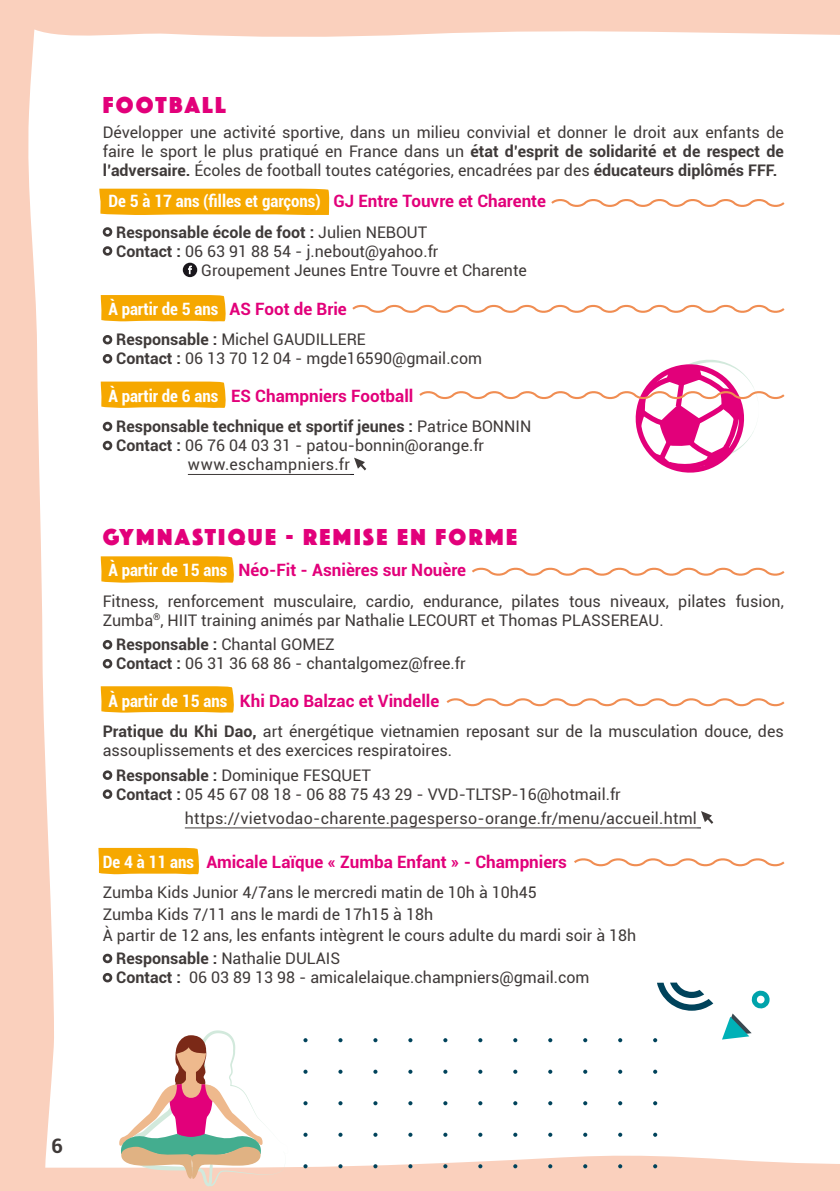
<style>
.page{position:relative;width:840px;height:1191px;background:#fff}
.page>*{position:absolute;margin:0;border:0;box-sizing:border-box;transform-origin:0 0}
.t1{font:24px "Phosphate Solid";letter-spacing:.1em;color:#e2007a}
.t2{font:700 20px "Roboto";color:#3f3a39}
.t3{font:700 17px "Roboto";color:#e2007a}
.t4{font:700 condensed 17px "Roboto";color:#fff}
.t5{font:16px/19px "Roboto";color:#3f3a39}
.t6{font:700 16px "Roboto";color:#3f3a39}
.t7{font:16px "Roboto";letter-spacing:.02em;color:#3f3a39}
.s1{font-weight:700}
.s2{font-stretch:normal;color:#e2007a}
.s3{font-weight:400}
.s4{font-stretch:condensed;color:#fff}
</style>
<div class="page">
<div style="left:0;top:0;width:839px;height:1191px;background:#fad0bd"></div>
<div style="left:28px;top:29px;width:811px;height:1140px;background:#fff"></div>
<svg style="left:721px;top:990px;width:48px;height:49px"></svg>
<svg style="left:656px;top:982px;width:57px;height:28px"></svg>
<svg style="left:118px;top:1030px;width:170px;height:156px"></svg>
<svg style="left:303px;top:1038px;width:4px;height:4px"></svg>
<svg style="left:338px;top:1038px;width:4px;height:4px"></svg>
<svg style="left:373px;top:1038px;width:4px;height:4px"></svg>
<svg style="left:408px;top:1038px;width:4px;height:4px"></svg>
<svg style="left:443px;top:1038px;width:4px;height:4px"></svg>
<svg style="left:478px;top:1038px;width:4px;height:4px"></svg>
<svg style="left:513px;top:1038px;width:4px;height:4px"></svg>
<svg style="left:548px;top:1038px;width:4px;height:4px"></svg>
<svg style="left:583px;top:1038px;width:4px;height:4px"></svg>
<svg style="left:617px;top:1038px;width:5px;height:4px"></svg>
<svg style="left:652px;top:1038px;width:5px;height:4px"></svg>
<svg style="left:303px;top:1069px;width:4px;height:4px"></svg>
<svg style="left:338px;top:1069px;width:4px;height:4px"></svg>
<svg style="left:373px;top:1069px;width:4px;height:4px"></svg>
<svg style="left:408px;top:1069px;width:4px;height:4px"></svg>
<svg style="left:443px;top:1069px;width:4px;height:4px"></svg>
<svg style="left:478px;top:1069px;width:4px;height:4px"></svg>
<svg style="left:513px;top:1069px;width:4px;height:4px"></svg>
<svg style="left:548px;top:1069px;width:4px;height:4px"></svg>
<svg style="left:583px;top:1069px;width:4px;height:4px"></svg>
<svg style="left:617px;top:1069px;width:5px;height:4px"></svg>
<svg style="left:652px;top:1069px;width:5px;height:4px"></svg>
<svg style="left:303px;top:1101px;width:4px;height:4px"></svg>
<svg style="left:338px;top:1101px;width:4px;height:4px"></svg>
<svg style="left:373px;top:1101px;width:4px;height:4px"></svg>
<svg style="left:408px;top:1101px;width:4px;height:4px"></svg>
<svg style="left:443px;top:1101px;width:4px;height:4px"></svg>
<svg style="left:478px;top:1101px;width:4px;height:4px"></svg>
<svg style="left:513px;top:1101px;width:4px;height:4px"></svg>
<svg style="left:548px;top:1101px;width:4px;height:4px"></svg>
<svg style="left:583px;top:1101px;width:4px;height:4px"></svg>
<svg style="left:617px;top:1101px;width:5px;height:4px"></svg>
<svg style="left:652px;top:1101px;width:5px;height:4px"></svg>
<svg style="left:303px;top:1132px;width:4px;height:4px"></svg>
<svg style="left:338px;top:1132px;width:4px;height:4px"></svg>
<svg style="left:373px;top:1132px;width:4px;height:4px"></svg>
<svg style="left:408px;top:1132px;width:4px;height:4px"></svg>
<svg style="left:443px;top:1132px;width:4px;height:4px"></svg>
<svg style="left:478px;top:1132px;width:4px;height:4px"></svg>
<svg style="left:513px;top:1132px;width:4px;height:4px"></svg>
<svg style="left:548px;top:1132px;width:4px;height:4px"></svg>
<svg style="left:583px;top:1132px;width:4px;height:4px"></svg>
<svg style="left:617px;top:1132px;width:5px;height:4px"></svg>
<svg style="left:652px;top:1132px;width:5px;height:4px"></svg>
<svg style="left:303px;top:1164px;width:4px;height:4px"></svg>
<svg style="left:338px;top:1164px;width:4px;height:4px"></svg>
<svg style="left:373px;top:1164px;width:4px;height:4px"></svg>
<svg style="left:408px;top:1164px;width:4px;height:4px"></svg>
<svg style="left:443px;top:1164px;width:4px;height:4px"></svg>
<svg style="left:478px;top:1164px;width:4px;height:4px"></svg>
<svg style="left:513px;top:1164px;width:4px;height:4px"></svg>
<svg style="left:548px;top:1164px;width:4px;height:4px"></svg>
<svg style="left:583px;top:1164px;width:4px;height:4px"></svg>
<svg style="left:617px;top:1164px;width:5px;height:4px"></svg>
<svg style="left:652px;top:1164px;width:5px;height:4px"></svg>
<div style="left:99px;top:189px;width:231px;height:26px;background:#f6a800"></div>
<div style="left:101px;top:295px;width:126px;height:26px;background:#f6a800"></div>
<svg style="left:101px;top:381px;width:126px;height:27px"></svg>
<svg style="left:101px;top:556px;width:134px;height:27px"></svg>
<svg style="left:101px;top:686px;width:134px;height:27px"></svg>
<svg style="left:548px;top:196px;width:238px;height:14px"></svg>
<svg style="left:350px;top:302px;width:436px;height:14px"></svg>
<svg style="left:417px;top:359px;width:369px;height:117px"></svg>
<svg style="left:469px;top:565px;width:317px;height:13px"></svg>
<svg style="left:444px;top:695px;width:342px;height:14px"></svg>
<svg style="left:571px;top:855px;width:215px;height:14px"></svg>
<div style="left:98px;top:848px;width:102px;height:26px;background:#f6a800"></div>
<hr style="left:188px;top:474px;width:162px;height:1px;background:#3f3a39">
<hr style="left:185px;top:827px;width:511px;height:1px;background:#3f3a39">
<svg style="left:103px;top:227px;width:9px;height:10px"></svg>
<svg style="left:103px;top:246px;width:9px;height:10px"></svg>
<svg style="left:183px;top:263px;width:14px;height:14px"></svg>
<svg style="left:103px;top:335px;width:9px;height:9px"></svg>
<svg style="left:103px;top:354px;width:9px;height:9px"></svg>
<svg style="left:103px;top:422px;width:9px;height:9px"></svg>
<svg style="left:103px;top:441px;width:9px;height:9px"></svg>
<svg style="left:350px;top:457px;width:16px;height:18px"></svg>
<svg style="left:103px;top:640px;width:9px;height:9px"></svg>
<svg style="left:103px;top:659px;width:9px;height:9px"></svg>
<svg style="left:103px;top:770px;width:9px;height:10px"></svg>
<svg style="left:103px;top:789px;width:9px;height:10px"></svg>
<svg style="left:696px;top:811px;width:17px;height:17px"></svg>
<svg style="left:103px;top:953px;width:9px;height:10px"></svg>
<svg style="left:103px;top:973px;width:9px;height:9px"></svg>
<h1 class="t1" style="left:103px;top:88px;width:124px">FOOTBALL</h1>
<p class="t5" style="left:103px;top:122px;width:682px;text-align:justify">Développer une activité sportive, dans un milieu convivial et donner le droit aux enfants de faire le sport le plus pratiqué en France dans un <span class="s1">état d’esprit de solidarité et de respect de l’adversaire.</span> Écoles de football toutes catégories, encadrées par des <span class="s1">éducateurs diplômés FFF.</span></p>
<p class="t4" style="left:108px;top:189px;width:439px">De 5 à 17 ans (filles et garçons) <span class="s2">GJ Entre Touvre et Charente</span></p>
<p class="t6" style="left:116px;top:221px;width:312px">Responsable école de foot : <span class="s3">Julien NEBOUT</span></p>
<p class="t5" style="left:116px;top:241px;width:323px"><span class="s1">Contact :</span> 06 63 91 88 54 - j.nebout@yahoo.fr</p>
<p class="t5" style="left:201px;top:260px;width:327px">Groupement Jeunes Entre Touvre et Charente</p>
<p class="t4" style="left:108px;top:297px;width:240px">À partir de 5 ans <span class="s2">AS Foot de Brie</span></p>
<p class="t5" style="left:116px;top:330px;width:367px"><span class="s1">Responsable :</span> Michel GAUDILLERE<br><span class="s1">Contact :</span> 06 13 70 12 04 - mgde16590@gmail.com</p>
<p class="t3" style="left:108px;top:384px;width:306px"><span class="s4">À partir de 6 ans</span> ES Champniers Football</p>
<p class="t6" style="left:116px;top:415px;width:416px">Responsable technique et sportif jeunes : <span class="s3">Patrice BONNIN</span></p>
<p class="t5" style="left:116px;top:435px;width:369px"><span class="s1">Contact :</span> 06 76 04 03 31 - patou-bonnin@orange.fr</p>
<p class="t7" style="left:188px;top:453px;width:163px">www.eschampniers.fr</p>
<h1 class="t1" style="left:103px;top:519px;width:415px">GYMNASTIQUE - REMISE EN FORME</h1>
<p class="t3" style="left:108px;top:558px;width:359px"><span class="s4">À partir de 15 ans</span> Néo-Fit - Asnières sur Nouère</p>
<p class="t5" style="left:103px;top:591px;width:682px">Fitness, renforcement musculaire, cardio, endurance, pilates tous niveaux, pilates fusion,<br>Zumba<sup>®</sup>, HIIT training animés par Nathalie LECOURT et Thomas PLASSEREAU.</p>
<p class="t5" style="left:116px;top:634px;width:350px"><span class="s1">Responsable :</span> Chantal GOMEZ<br><span class="s1">Contact :</span> 06 31 36 68 86 - chantalgomez@free.fr</p>
<p class="t3" style="left:108px;top:689px;width:332px"><span class="s4">À partir de 15 ans</span> Khi Dao Balzac et Vindelle</p>
<p class="t5" style="left:103px;top:721px;width:682px"><span class="s1">Pratique du Khi Dao,</span> art énergétique vietnamien reposant sur de la musculation douce, des assouplissements et des exercices respiratoires.</p>
<p class="t5" style="left:116px;top:765px;width:506px"><span class="s1">Responsable :</span> Dominique FESQUET<br><span class="s1">Contact :</span> 05 45 67 08 18 - 06 88 75 43 29 - VVD-TLTSP-16@hotmail.fr</p>
<p class="t5" style="left:185px;top:808px;width:513px">https://vietvodao-charente.pagesperso-orange.fr/menu/accueil.html</p>
<p class="t3" style="left:103px;top:850px;width:465px"><span class="s4">De 4 à 11 ans</span> Amicale Laïque « Zumba Enfant » - Champniers</p>
<p class="t5" style="left:103px;top:882px;width:435px">Zumba Kids Junior 4/7ans le mercredi matin de 10h à 10h45</p>
<p class="t5" style="left:103px;top:903px;width:332px">Zumba Kids 7/11 ans le mardi de 17h15 à 18h</p>
<p class="t5" style="left:103px;top:925px;width:535px">À partir de 12 ans, les enfants intègrent le cours adulte du mardi soir à 18h</p>
<p class="t5" style="left:116px;top:948px;width:225px"><span class="s1">Responsable :</span> Nathalie DULAIS</p>
<p class="t5" style="left:116px;top:967px;width:474px"><span class="s1">Contact :</span> 06 03 89 13 98 - amicalelaique.champniers@gmail.com</p>
<p class="t2" style="left:52px;top:1132px;width:13px">6</p>
</div>
